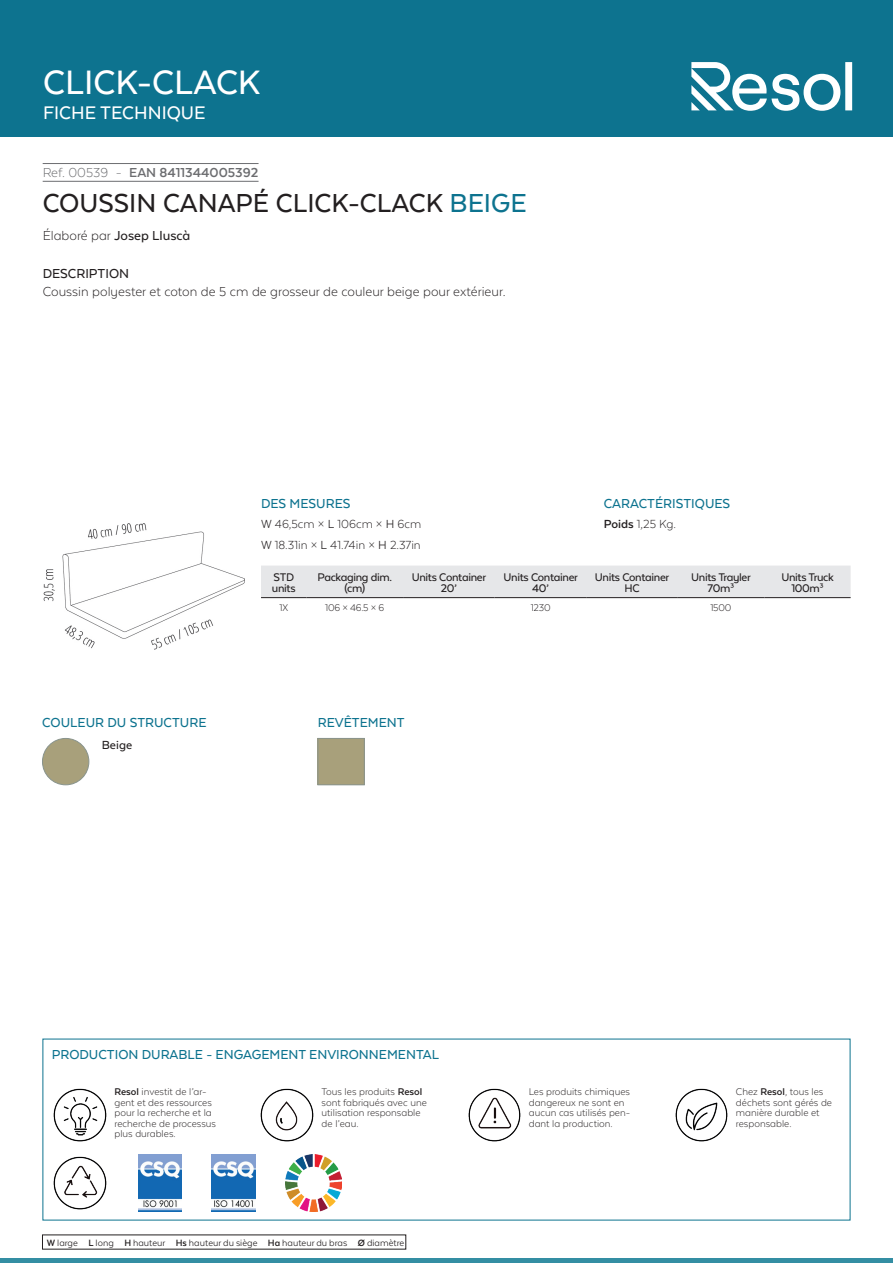
<style>
.page{position:relative;width:893px;height:1263px;background:#fff}
.page>*{position:absolute;margin:0;border:0;box-sizing:border-box;transform-origin:0 0}
.t1{font:500 39px "Texta Alt";color:#fff}
.t2{font:500 30px "Texta Alt";color:#231f20}
.t3{font:500 21px "Texta Alt";color:#fff}
.t4{font:500 15px "Texta Alt";color:#0d738f}
.t5{font:300 15px "Texta Alt";color:#231f20}
.t6{font:500 15px "Texta Alt";color:#231f20}
.t7{font:700 15px "Texta Alt";color:#6c6d70}
.t8{font:300 13.5px/20.4px "Texta Alt";color:#231f20}
.t9{font:500 13.5px "Texta Alt";color:#231f20}
.t10{font:500 12.75px/10.5px "Texta Alt";letter-spacing:-.025em;color:#231f20;text-align:center}
.t11{font:300 11.25px/10.5px "Texta Alt";color:#231f20}
.t12{font:10.5px "Texta Alt";color:#231f20}
.s1{font-weight:300}
.s2{color:#0d738f}
.s3{font-weight:700}
.s4{font-weight:400}
</style>
<div class="page">
<div style="left:0;top:0;width:893px;height:137px;background:#0d738f"></div>
<hr style="left:0;top:1259px;width:893px;height:4px;background:#348ea3">
<svg style="left:691px;top:62px;width:161px;height:49px"></svg>
<hr style="left:43px;top:163px;width:216px;height:1px;background:#6c6d70">
<hr style="left:43px;top:181px;width:216px;height:1px;background:#6c6d70">
<div style="left:42px;top:738px;width:47px;height:47px;background:#a8a07b;border-radius:23px"></div>
<div style="left:42px;top:738px;width:47px;height:47px;border:1px solid #89948d;border-radius:50%"></div>
<div style="left:318px;top:738px;width:46px;height:47px;border:1px solid #89948d"></div>
<img style="left:43px;top:523px;width:202px;height:127px">
<div style="left:261px;top:565px;width:590px;height:32px;background:#e6e7e9"></div>
<hr style="left:261px;top:597px;width:46px;height:1px;background:#231f20">
<hr style="left:307px;top:597px;width:96px;height:1px;background:#231f20">
<hr style="left:403px;top:597px;width:92px;height:1px;background:#231f20">
<hr style="left:495px;top:597px;width:92px;height:1px;background:#231f20">
<hr style="left:587px;top:597px;width:90px;height:1px;background:#231f20">
<hr style="left:677px;top:597px;width:88px;height:1px;background:#231f20">
<hr style="left:765px;top:597px;width:86px;height:1px;background:#231f20">
<img style="left:53px;top:1088px;width:54px;height:54px">
<img style="left:260px;top:1088px;width:54px;height:54px">
<img style="left:468px;top:1088px;width:53px;height:54px">
<img style="left:675px;top:1088px;width:53px;height:54px">
<img style="left:53px;top:1156px;width:54px;height:54px">
<img style="left:138px;top:1155px;width:44px;height:56px">
<img style="left:212px;top:1155px;width:43px;height:56px">
<img style="left:285px;top:1155px;width:57px;height:56px">
<h1 class="t1" style="left:43px;top:62px;width:219px">CLICK-CLACK</h1>
<h3 class="t3" style="left:43px;top:102px;width:164px">FICHE TECHNIQUE</h3>
<h3 class="t7" style="left:43px;top:164px;width:217px"><span class="s1">Ref. 00539 -</span> EAN 8411344005392</h3>
<h2 class="t2" style="left:43px;top:188px;width:485px">COUSSIN CANAPÉ CLICK-CLACK <span class="s2">BEIGE</span></h2>
<h3 class="t6" style="left:43px;top:228px;width:149px"><span class="s1">Élaboré par</span> Josep Lluscà</h3>
<h3 class="t6" style="left:43px;top:265px;width:88px">DESCRIPTION</h3>
<h3 class="t5" style="left:43px;top:283px;width:464px">Coussin polyester et coton de 5 cm de grosseur de couleur beige pour extérieur.</h3>
<h3 class="t4" style="left:42px;top:714px;width:166px">COULEUR DU STRUCTURE</h3>
<p class="t9" style="left:102px;top:738px;width:32px">Beige</p>
<h3 class="t4" style="left:604px;top:495px;width:128px">CARACTÉRISTIQUES</h3>
<p class="t8" style="left:604px;top:514px;width:74px"><span class="s3">Poids</span> 1,25 Kg.</p>
<h3 class="t4" style="left:261px;top:495px;width:91px">DES MESURES</h3>
<p class="t8" style="left:261px;top:514px;width:162px"><span class="s4">W</span> 46,5cm × <span class="s4">L</span> 106cm × <span class="s4">H</span> 6cm<br><span class="s4">W</span> 18.31in × <span class="s4">L</span> 41.74in × <span class="s4">H</span> 2.37in</p>
<p class="t10" style="left:272px;top:572px;width:25px;text-align:left">STD units</p>
<p class="t10" style="left:317px;top:572px;width:76px">Packaging dim. (cm)</p>
<p class="t10" style="left:412px;top:572px;width:76px">Units Container<br>20’</p>
<p class="t10" style="left:504px;top:572px;width:76px">Units Container<br>40’</p>
<p class="t10" style="left:595px;top:572px;width:76px">Units Container<br>HC</p>
<p class="t10" style="left:691px;top:572px;width:61px">Units Trayler<br>70m³</p>
<p class="t10" style="left:781px;top:572px;width:54px">Units Truck<br>100m³</p>
<p class="t11" style="left:279px;top:602px;width:10px">1X</p>
<p class="t11" style="left:325px;top:602px;width:61px">106 × 46.5 × 6</p>
<p class="t11" style="left:531px;top:602px;width:21px">1230</p>
<p class="t11" style="left:710px;top:602px;width:22px">1500</p>
<h3 class="t4" style="left:318px;top:714px;width:88px">REVÊTEMENT</h3>
<h3 class="t4" style="left:52px;top:1047px;width:389px">PRODUCTION DURABLE - ENGAGEMENT ENVIRONNEMENTAL</h3>
<p class="t11" style="left:114px;top:1086px;width:103px"><span class="s3">Resol</span> investit de l’ar&shy;gent et des ressources pour la recherche et la recherche de processus plus durables.</p>
<p class="t11" style="left:322px;top:1086px;width:107px">Tous les produits <span class="s3">Resol </span>sont fabriqués avec une utilisation responsable de l’eau.</p>
<p class="t11" style="left:529px;top:1086px;width:103px">Les produits chimiques dangereux ne sont en aucun cas utilisés pen&shy;dant la production.</p>
<p class="t11" style="left:736px;top:1086px;width:98px">Chez <span class="s3">Resol</span>, tous les déchets sont gérés de manière durable et responsable.</p>
<p class="t12" style="left:47px;top:1237px;width:359px"><span class="s3">W</span> large <span class="s3">L</span> long <span class="s3">H</span> hauteur <span class="s3">Hs</span> hauteur du siège <span class="s3">Ha</span> hauteur du bras <span class="s3">Ø</span> diamètre</p>
</div>
